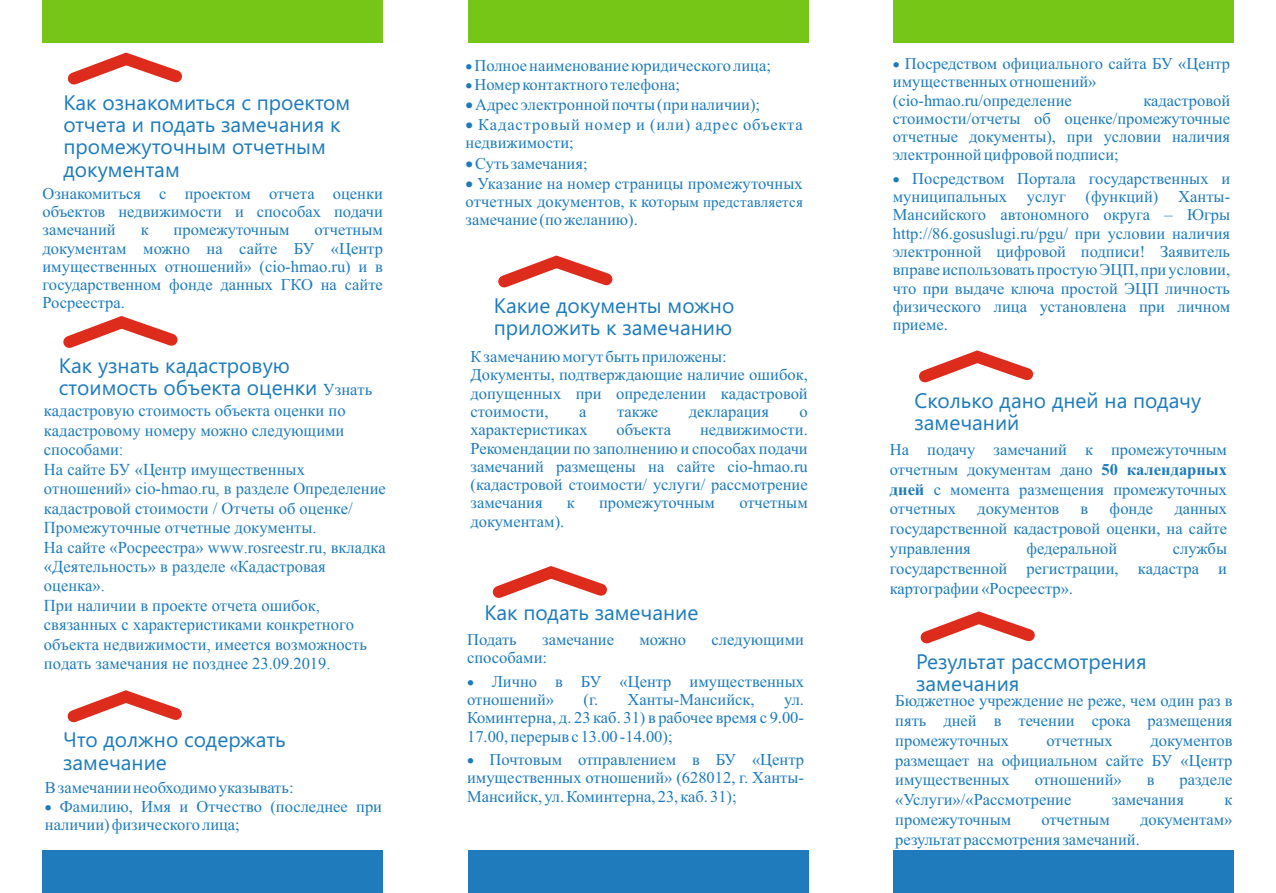
<style>
.page{position:relative;width:1276px;height:893px;background:#fff}
.page>*{position:absolute;margin:0;border:0;box-sizing:border-box;transform-origin:0 0}
.t1{font:21px/22.4px "Segoe UI";color:#1d7bbc}
.t2{font:16.5px/18.3px "Times New Roman";color:#1d7bbc;text-align:justify}
.t3{font:16.5px/18.3px "Times New Roman";letter-spacing:.055em;color:#1d7bbc}
.s1{font-size:15px}
.s2{font-family:"Times New Roman";font-size:16.5px}
.s3{font-weight:700}
</style>
<div class="page">
<svg style="left:67px;top:52px;width:115px;height:33px"></svg>
<svg style="left:63px;top:316px;width:115px;height:32px"></svg>
<svg style="left:498px;top:255px;width:115px;height:33px"></svg>
<div style="left:43px;top:851px;width:340px;height:42px;background:#1f7bbc"></div>
<div style="left:468px;top:851px;width:340px;height:42px;background:#1f7bbc"></div>
<div style="left:893px;top:851px;width:340px;height:42px;background:#1f7bbc"></div>
<div style="left:43px;top:0;width:340px;height:42px;background:#76c617"></div>
<div style="left:468px;top:0;width:340px;height:42px;background:#76c617"></div>
<div style="left:893px;top:0;width:340px;height:42px;background:#76c617"></div>
<svg style="left:919px;top:350px;width:115px;height:33px"></svg>
<svg style="left:67px;top:690px;width:115px;height:33px"></svg>
<svg style="left:492px;top:566px;width:115px;height:32px"></svg>
<svg style="left:920px;top:611px;width:115px;height:33px"></svg>
<p class="t1" style="left:63px;top:93px;width:288px">Как ознакомиться с проектом отчета и подать замечания к промежуточным отчетным документам</p>
<p class="t2" style="left:42px;top:186px;width:342px">Ознакомиться с проектом отчета оценки объектов недвижимости и способах подачи замечаний</p>
<p class="t2" style="left:42px;top:222px;width:342px;text-indent:272px">отчетным документам можно на сайте БУ «Центр имущественных отношений» (cio-hmao.ru) и в государственном фонде данных ГКО на сайте Росреестра.</p>
<p class="t2" style="left:141px;top:222px;width:10px">к</p>
<p class="t2" style="left:174px;top:222px;width:117px">промежуточным</p>
<p class="t2" style="left:465px;top:58px;width:307px">•Полное наименование юридического лица;</p>
<p class="t2" style="left:465px;top:77px;width:216px">•Номер контактного телефона;</p>
<p class="t2" style="left:465px;top:97px;width:296px">•Адрес электронной почты (при наличии);</p>
<p class="t3" style="left:465px;top:117px;width:339px">• Кадастровый номер и (или) адрес объекта недвижимости;</p>
<p class="t2" style="left:465px;top:156px;width:123px">•Суть замечания;</p>
<p class="t2" style="left:465px;top:176px;width:339px">• Указание на номер страницы промежуточных отчетных документов, к кот<span class="s1">орым представляется </span>замечание (по желанию).</p>
<p class="t1" style="left:494px;top:296px;width:242px">Какие документы можно приложить к замечанию</p>
<p class="t1" style="left:59px;top:356px;width:232px">Как узнать кадастровую</p>
<p class="t2" style="left:470px;top:349px;width:339px;text-align:left">К замечанию могут быть приложены:<br>Документы, подтверждающие наличие ошибок, допущенных при определении кадастровой стоимости,</p>
<p class="t1" style="left:59px;top:379px;width:315px">стоимость объекта оценки <span class="s2">Узнать</span></p>
<p class="t2" style="left:44px;top:401px;width:343px;line-height:19.5px;text-align:left">кадастровую стоимость объекта оценки по кадастровому номеру можно следующими способами:<br>На сайте БУ «Центр имущественных отношений» cio-hmao.ru, в разделе Определение кадастровой стоимости / Отчеты об оценке/ Промежуточные отчетные документы.<br>На сайте «Росреестра» www.rosreestr.ru, вкладка «Деятельность» в разделе «Кадастровая оценка».<br>При наличии в проекте отчета ошибок, связанных с характеристиками конкретного объекта недвижимости, имеется возможность подать замечания не позднее 23.09.2019.</p>
<p class="t2" style="left:579px;top:404px;width:9px">а</p>
<p class="t2" style="left:617px;top:404px;width:43px">также</p>
<p class="t2" style="left:689px;top:404px;width:82px">декларация</p>
<p class="t2" style="left:799px;top:404px;width:10px">о</p>
<p class="t2" style="left:470px;top:422px;width:119px">характеристиках</p>
<p class="t2" style="left:616px;top:422px;width:56px">объекта</p>
<p class="t2" style="left:470px;top:422px;width:339px;text-indent:229px">недвижимости.<br>Рекомендации по заполнению и способах подачи замечаний размещены на сайте cio-hmao.ru (кадастровой стоимости/ услуги/ рассмотрение замечания</p>
<p class="t2" style="left:567px;top:495px;width:10px">к</p>
<p class="t2" style="left:599px;top:495px;width:117px">промежуточным</p>
<p class="t2" style="left:739px;top:495px;width:70px">отчетным</p>
<p class="t2" style="left:470px;top:513px;width:95px">документам).</p>
<p class="t1" style="left:484px;top:603px;width:215px">Как подать замечание</p>
<p class="t2" style="left:467px;top:632px;width:51px">Подать</p>
<p class="t2" style="left:542px;top:632px;width:73px">замечание</p>
<p class="t2" style="left:639px;top:632px;width:48px">можно</p>
<p class="t2" style="left:711px;top:632px;width:94px">следующими</p>
<p class="t2" style="left:467px;top:650px;width:81px">способами:</p>
<p class="t2" style="left:467px;top:674px;width:338px">• Лично в БУ «Центр имущественных отношений»</p>
<p class="t2" style="left:583px;top:692px;width:173px">(г. Ханты-Мансийск,</p>
<p class="t2" style="left:467px;top:692px;width:338px;text-indent:317px">ул.<br>Коминтерна, д. 23 каб. 31) в рабочее время с 9.00- 17.00, перерыв с 13.00 -14.00);</p>
<p class="t2" style="left:467px;top:752px;width:338px">• Почтовым отправлением в БУ «Центр имущественных отношений» (628012, г. Ханты-Мансийск, ул. Коминтерна, 23, каб. 31);</p>
<p class="t1" style="left:63px;top:731px;width:224px">Что должно содержать замечание</p>
<p class="t2" style="left:45px;top:780px;width:250px">В замечании необходимо указывать:</p>
<p class="t2" style="left:45px;top:798px;width:339px">• Фамилию, Имя и Отчество (последнее при наличии) физического лица;</p>
<p class="t2" style="left:893px;top:56px;width:339px;text-align:left">• Посредством официального сайта БУ «Центр имущественных отношений» (cio-hmao.ru/определение</p>
<p class="t2" style="left:893px;top:93px;width:339px;text-indent:250px">кадастровой стоимости/отчеты об оценке/промежуточные отчетные документы), при условии наличия электронной цифровой подписи;</p>
<p class="t2" style="left:893px;top:171px;width:339px">• Посредством Портала государственных и муниципальных услуг (функций) Ханты-Мансийского автономного округа – Югры http://86.gosuslugi.ru/pgu/ при условии наличия электронной цифровой подписи! Заявитель вправе использовать простую ЭЦП, при условии, что при выдаче ключа простой ЭЦП личность физического лица установлена при личном приеме.</p>
<p class="t1" style="left:914px;top:391px;width:288px">Сколько дано дней на подачу замечаний</p>
<p class="t2" style="left:890px;top:441px;width:339px;line-height:19.8px">На подачу замечаний к промежуточным отчетным документам дано <span class="s3">50 календарных дней</span> с момента размещения промежуточных отчетных</p>
<p class="t2" style="left:977px;top:501px;width:84px">документов</p>
<p class="t2" style="left:1080px;top:501px;width:9px">в</p>
<p class="t2" style="left:1109px;top:501px;width:45px">фонде</p>
<p class="t2" style="left:890px;top:500px;width:339px;line-height:19.8px;text-indent:284px">данных государственной кадастровой оценки, на сайте управления</p>
<p class="t2" style="left:1026px;top:541px;width:92px">федеральной</p>
<p class="t2" style="left:890px;top:540px;width:339px;line-height:19.8px;text-indent:283px">службы государственной регистрации, кадастра и картографии «Росреестр».</p>
<p class="t1" style="left:916px;top:652px;width:232px">Результат рассмотрения замечания</p>
<p class="t2" style="left:895px;top:692px;width:339px;line-height:19.8px">Бюджетное учреждение не реже, чем один раз в пять дней в течении срока размещения промежуточных</p>
<p class="t2" style="left:895px;top:732px;width:339px;line-height:19.8px;text-indent:255px">документов размещает на официальном сайте БУ «Центр имущественных</p>
<p class="t2" style="left:1046px;top:733px;width:68px">отчетных</p>
<p class="t2" style="left:1034px;top:772px;width:89px">отношений»</p>
<p class="t2" style="left:1146px;top:772px;width:9px">в</p>
<p class="t2" style="left:1179px;top:772px;width:55px">разделе</p>
<p class="t2" style="left:895px;top:792px;width:178px">«Услуги»/«Рассмотрение</p>
<p class="t2" style="left:1112px;top:792px;width:74px">замечания</p>
<p class="t2" style="left:1224px;top:792px;width:10px">к</p>
<p class="t2" style="left:895px;top:812px;width:117px">промежуточным</p>
<p class="t2" style="left:1041px;top:812px;width:70px">отчетным</p>
<p class="t2" style="left:1140px;top:812px;width:94px">документам»</p>
<p class="t2" style="left:895px;top:832px;width:246px">результат рассмотрения замечаний.</p>
</div>
